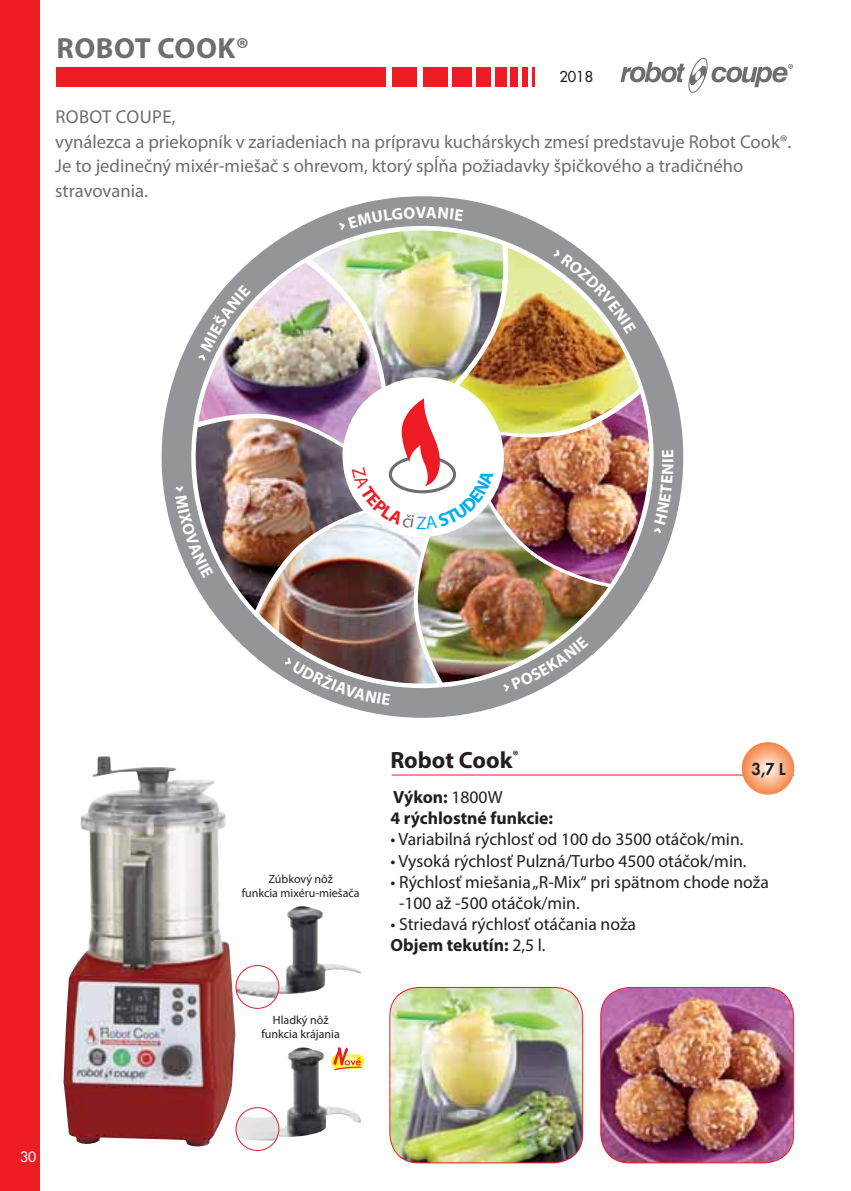
<style>
.page{position:relative;width:851px;height:1191px;background:#fff}
.page>*{position:absolute;margin:0;border:0;box-sizing:border-box;transform-origin:0 0}
.t1{font:700 29.2px "Myriad Pro";letter-spacing:.02em;color:#6d6e70}
.t2{font:700 23.6px "Myriad Pro";color:#231f20}
.t3{font:18.6px/24.4px "Myriad Pro";color:#6d6e70}
.t4{font:17.6px/21.2px "Myriad Pro";color:#231f20}
.t5{font:700 17.6px/21.2px "Myriad Pro";color:#231f20}
.t6{font:700 16.6px "Myriad Pro";color:#fff}
.t7{font:800 16px "Futura";color:#231f20}
.t8{font:14.6px "Futura";color:#231f20}
.t9{font:14px "Futura";color:#fff}
.t10{font:12px/14.4px "Myriad Pro";color:#231f20;text-align:center}
.s1{font-weight:400}
.s2{font-weight:700}
</style>
<div class="page">
<div style="left:0;top:0;width:40px;height:1191px;background:#ed1c24"></div>
<div style="left:56px;top:67px;width:330px;height:19px;background:#ed1c24"></div>
<div style="left:393px;top:67px;width:24px;height:19px;background:#ed1c24"></div>
<div style="left:423px;top:67px;width:24px;height:19px;background:#ed1c24"></div>
<div style="left:452px;top:67px;width:19px;height:19px;background:#ed1c24"></div>
<div style="left:475px;top:67px;width:15px;height:19px;background:#ed1c24"></div>
<div style="left:495px;top:67px;width:11px;height:19px;background:#ed1c24"></div>
<div style="left:510px;top:67px;width:8px;height:19px;background:#ed1c24"></div>
<div style="left:522px;top:67px;width:5px;height:19px;background:#ed1c24"></div>
<hr style="left:531px;top:67px;width:3px;height:19px;background:#ed1c24">
<svg style="left:620px;top:57px;width:172px;height:36px"></svg>
<img style="left:63px;top:756px;width:172px;height:391px">
<hr style="left:391px;top:774px;width:403px;height:1px;background:#ed1c24">
<svg style="left:741px;top:742px;width:53px;height:52px;background:#f9ac80"></svg>
<img style="left:390px;top:987px;width:192px;height:175px;border-radius:29px">
<div style="left:389px;top:987px;width:194px;height:176px;border:1px solid #ed1c24;border-radius:29px"></div>
<img style="left:600px;top:987px;width:193px;height:175px;border-radius:29px">
<div style="left:600px;top:987px;width:194px;height:176px;border:1px solid #ed1c24;border-radius:29px"></div>
<img style="left:248px;top:905px;width:114px;height:89px">
<div style="left:236px;top:965px;width:43px;height:43px;background:#fff;border-radius:50%"></div>
<img style="left:236px;top:979px;width:43px;height:20px">
<div style="left:235px;top:965px;width:44px;height:43px;border:1px solid #ed1c24;border-radius:50%"></div>
<img style="left:262px;top:1047px;width:101px;height:90px">
<div style="left:236px;top:1107px;width:43px;height:43px;background:#fff;border-radius:50%"></div>
<img style="left:237px;top:1114px;width:42px;height:27px">
<div style="left:235px;top:1107px;width:44px;height:44px;border:1px solid #ed1c24;border-radius:50%"></div>
<svg style="left:331px;top:1054px;width:33px;height:15px"></svg>
<svg style="left:333px;top:1047px;width:29px;height:23px"></svg>
<img style="left:173px;top:206px;width:500px;height:499px">
<h1 class="t1" style="left:57px;top:38px;width:194px">ROBOT COOK®</h1>
<p class="t8" style="left:559px;top:70px;width:35px">2018</p>
<p class="t3" style="left:55px;top:107px;width:737px">ROBOT COUPE,<br>vynálezca a priekopník v zariadeniach na prípravu kuchárskych zmesí predstavuje Robot Cook®.<br>Je to jedinečný mixér-miešač s ohrevom, ktorý spĺňa požiadavky špičkového a tradičného stravovania.</p>
<p class="t6" style="left:416px;top:206px;width:12px">V</p>
<p class="t6" style="left:661px;top:463px;width:6px;rotate:-90deg">I</p>
<p class="t9" style="left:20px;top:1149px;width:18px">30</p>
<p class="t10" style="left:242px;top:872px;width:119px">Zúbkový nôž<br>funkcia mixéru-miešača</p>
<p class="t10" style="left:261px;top:1014px;width:80px">Hladký nôž funkcia krájania</p>
<h2 class="t2" style="left:390px;top:751px;width:130px">Robot Cook<sup>®</sup></h2>
<p class="t5" style="left:390px;top:788px;width:164px">Výkon: <span class="s1">1800W<br></span>4 rýchlostné funkcie:</p>
<p class="t4" style="left:390px;top:830px;width:354px">• Variabilná rýchlosť od 100 do 3500 otáčok/min.</p>
<p class="t4" style="left:390px;top:851px;width:358px">• Vysoká rýchlosť Pulzná/Turbo 4500 otáčok/min.</p>
<p class="t4" style="left:399px;top:873px;width:371px;text-indent:-9px">• Rýchlosť miešania „R-Mix“ pri spätnom chode noža -100 až -500 otáčok/min.</p>
<p class="t4" style="left:390px;top:915px;width:247px">• Striedavá rýchlosť otáčania noža<br><span class="s2">Objem tekutín:</span> 2,5 l.</p>
<p class="t7" style="left:751px;top:761px;width:36px">3,7 L</p>
</div>
